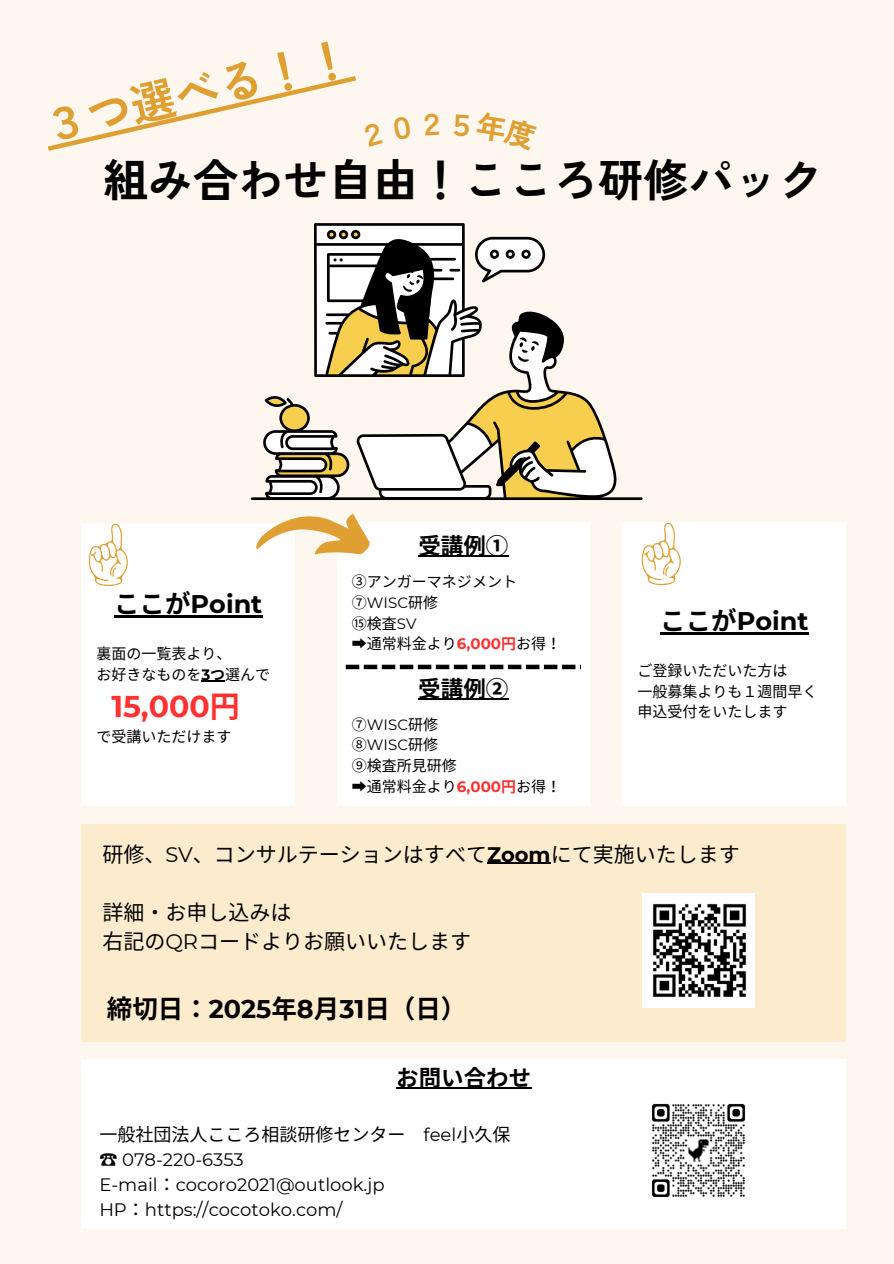
<style>
.page{position:relative;width:894px;height:1264px;background:#fff}
.page>*{position:absolute;margin:0;border:0;box-sizing:border-box;transform-origin:0 0}
.t1{font:700 45px "Zen Kaku Gothic New";color:#000}
.t2{font:700 45px "Zen Kaku Gothic New";color:#e09f32}
.t3{font:700 30px "Montserrat";color:#ff3131}
.t4{font:700 25.5px "Noto Sans CJ Ksc";color:#000}
.t5{font:700 25.5px "Montserrat";color:#000}
.t6{font:700 22.5px "Noto Sans CJ Ksc";color:#000}
.t7{font:21px "Noto Sans CJ Ksc";color:#000}
.t8{font:18px "Montserrat";color:#000}
.t9{font:18px "Noto Sans CJ Ksc";color:#000}
.t10{font:15px "Noto Sans CJ Ksc";color:#000}
.t11{font:15px "Montserrat";color:#000}
.s1{font-family:"Noto Sans CJ Ksc"}
.s2{font-family:"Montserrat";font-weight:700}
.s3{font-weight:700}
.s4{font-family:"Montserrat"}
.s5{font-family:"Montserrat";font-weight:700;color:#ff3131}
.s6{font-weight:700;color:#ff3131}
</style>
<div class="page">
<div style="left:0;top:0;width:893px;height:1263px;background:#fef7ef"></div>
<div style="left:81px;top:1059px;width:764px;height:169px;background:#fff"></div>
<hr style="left:396px;top:1087px;width:135px;height:1px;background:#000">
<svg style="left:251px;top:223px;width:391px;height:277px"></svg>
<div style="left:81px;top:824px;width:764px;height:217px;background:#fdebcd"></div>
<hr style="left:487px;top:862px;width:63px;height:1px;background:#000">
<div style="left:622px;top:522px;width:223px;height:284px;background:#fff"></div>
<hr style="left:660px;top:632px;width:148px;height:2px;background:#000">
<div style="left:81px;top:523px;width:214px;height:283px;background:#fff"></div>
<hr style="left:114px;top:615px;width:148px;height:3px;background:#000">
<svg style="left:201px;top:681px;width:24px;height:1px"></svg>
<svg style="left:88px;top:523px;width:40px;height:63px"></svg>
<div style="left:337px;top:522px;width:252px;height:284px;background:#fff"></div>
<hr style="left:418px;top:555px;width:90px;height:2px;background:#000">
<hr style="left:418px;top:698px;width:90px;height:1px;background:#000">
<svg style="left:641px;top:522px;width:40px;height:63px"></svg>
<img style="left:652px;top:1104px;width:93px;height:93px">
<img style="left:642px;top:893px;width:112px;height:114px">
<svg style="left:256px;top:513px;width:114px;height:41px"></svg>
<svg style="left:345px;top:664px;width:231px;height:5px"></svg>
<svg style="left:48px;top:76px;width:308px;height:75px"></svg>
<p class="t2" style="left:35px;top:92px;width:316px;rotate:-13deg">３つ選べる！！</p>
<p class="t1" style="left:103px;top:145px;width:721px">組み合わせ自由！こころ研修パック</p>
<p class="t5" style="left:114px;top:588px;width:150px"><span class="s1">ここが</span>Point</p>
<p class="t10" style="left:96px;top:642px;width:136px">裏面の一覧表より、</p>
<p class="t10" style="left:96px;top:662px;width:175px">お好きなものを<span class="s2">3</span><span class="s3">つ</span>選んで</p>
<p class="t3" style="left:111px;top:687px;width:130px">15,000<span class="s1">円</span></p>
<p class="t10" style="left:96px;top:724px;width:136px">で受講いただけます</p>
<p class="t6" style="left:418px;top:528px;width:91px">受講例①</p>
<p class="t10" style="left:352px;top:570px;width:166px">③アンガーマネジメント</p>
<p class="t11" style="left:352px;top:593px;width:87px"><span class="s1">⑦</span>WISC<span class="s1">研修</span></p>
<p class="t10" style="left:352px;top:611px;width:66px">⑮検査<span class="s4">SV</span></p>
<p class="t10" style="left:352px;top:631px;width:198px">➡通常料金より<span class="s5">6,000</span><span class="s6">円</span>お得！</p>
<p class="t6" style="left:418px;top:670px;width:92px">受講例②</p>
<p class="t11" style="left:352px;top:715px;width:87px"><span class="s1">⑦</span>WISC<span class="s1">研修</span></p>
<p class="t11" style="left:352px;top:736px;width:87px"><span class="s1">⑧</span>WISC<span class="s1">研修</span></p>
<p class="t10" style="left:352px;top:753px;width:106px">⑨検査所見研修</p>
<p class="t10" style="left:352px;top:774px;width:198px">➡通常料金より<span class="s5">6,000</span><span class="s6">円</span>お得！</p>
<p class="t5" style="left:660px;top:605px;width:150px"><span class="s1">ここが</span>Point</p>
<p class="t10" style="left:637px;top:659px;width:151px">ご登録いただいた方は</p>
<p class="t10" style="left:637px;top:679px;width:181px">一般募集よりも１週間早く</p>
<p class="t10" style="left:637px;top:699px;width:151px">申込受付をいたします</p>
<p class="t7" style="left:102px;top:837px;width:638px">研修、<span class="s4">SV</span>、コンサルテーションはすべて<span class="s2">Zoom</span>にて実施いたします</p>
<p class="t7" style="left:102px;top:895px;width:190px">詳細・お申し込みは</p>
<p class="t7" style="left:102px;top:925px;width:370px">右記の<span class="s4">QR</span>コードよりお願いいたします</p>
<p class="t4" style="left:107px;top:988px;width:361px">締切日： <span class="s4">2025</span>年<span class="s4">8</span>月 <span class="s4">31</span>日（日）</p>
<h1 class="t6" style="left:396px;top:1060px;width:136px">お問い合わせ</h1>
<p class="t9" style="left:99px;top:1120px;width:412px">一般社団法人こころ相談研修センター <span class="s4">feel</span>小久保</p>
<h1 class="t8" style="left:99px;top:1148px;width:146px"><span class="s1">☎</span> 078-220-6353</h1>
<p class="t8" style="left:99px;top:1173px;width:287px">E-mail<span class="s1">：</span> cocoro2021@outlook.jp</p>
<p class="t8" style="left:99px;top:1198px;width:245px">HP<span class="s1">：</span> https://cocotoko.com/</p>
</div>
